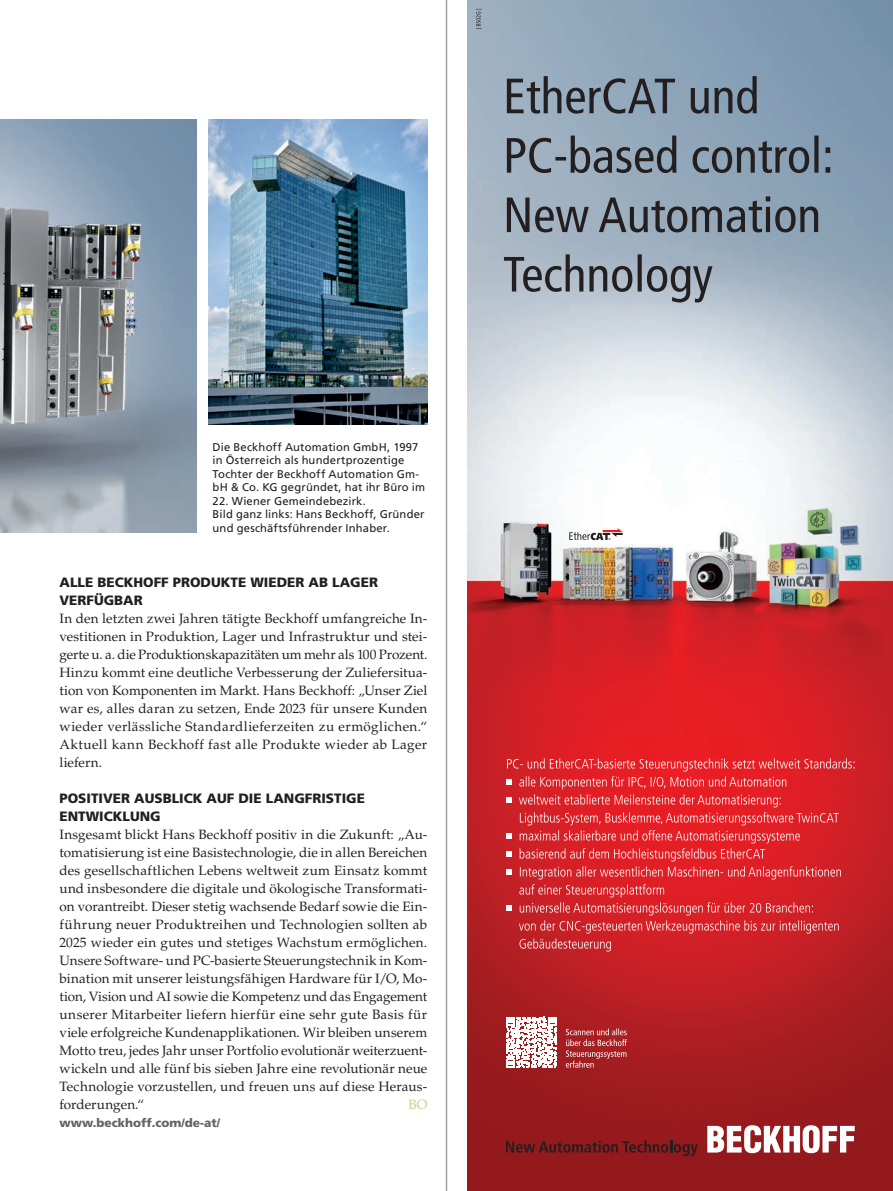
<style>
.page{position:relative;width:893px;height:1191px;background:#fff}
.page>*{position:absolute;margin:0;border:0;box-sizing:border-box;transform-origin:0 0}
.t1{font:13.5px/18px "Palatino LT Std";letter-spacing:.02em;color:#231f20;text-align:justify}
.t2{font:900 13.5px/18px "Frutiger LT Std";color:#231f20}
.t3{font:13.5px "Palatino LT Std";color:#b8d989}
.t4{font:900 12px "Frutiger LT Std";color:#636366}
.t5{font:11.25px/13.5px "Frutiger LT Std";letter-spacing:.015em;color:#231f20}
</style>
<div class="page">
<img style="left:0;top:119px;width:197px;height:413px">
<img style="left:209px;top:119px;width:218px;height:305px">
<hr style="left:446px;top:0;width:1px;height:1191px;background:#9d9fa2">
<img style="left:468px;top:0;width:425px;height:1191px">
<svg style="left:506px;top:1140px;width:192px;height:16px;background:#741a1d"></svg>
<svg style="left:707px;top:1125px;width:148px;height:28px"></svg>
<svg style="left:476px;top:9px;width:6px;height:20px"></svg>
<svg style="left:506px;top:1017px;width:51px;height:50px"></svg>
<svg style="left:566px;top:1028px;width:61px;height:39px;background:#b54245"></svg>
<svg style="left:504px;top:254px;width:208px;height:48px;background:#8e97a1"></svg>
<svg style="left:507px;top:196px;width:311px;height:36px;background:#75818d"></svg>
<svg style="left:507px;top:135px;width:323px;height:38px;background:#758391"></svg>
<svg style="left:507px;top:76px;width:250px;height:38px;background:#72818f"></svg>
<svg style="left:569px;top:528px;width:54px;height:12px"></svg>
<svg style="left:506px;top:758px;width:349px;height:193px;background:#dc353a"></svg>
<p class="t5" style="left:213px;top:440px;width:214px">Die Beckhoff Automation GmbH, 1997 in Österreich als hundertprozentige Tochter der Beckhoff Automation Gm&shy;bH &amp; Co. KG gegründet, hat ihr Büro im</p>
<p class="t5" style="left:213px;top:494px;width:214px">22. Wiener Gemeindebezirk.<br>Bild ganz links: Hans Beckhoff, Gründer und geschäftsführender Inhaber.</p>
<p class="t2" style="left:60px;top:573px;width:320px">ALLE BECKHOFF PRODUKTE WIEDER AB LAGER<br>VERFÜGBAR</p>
<p class="t1" style="left:60px;top:609px;width:369px">In den letzten zwei Jahren tätigte Beckhoff umfangreiche In&shy;vestitionen in Produktion, Lager und Infrastruktur und stei&shy;gerte u. a. die Produktionskapazitäten um mehr als 100 Prozent.<br>Hinzu kommt eine deutliche Verbesserung der Zuliefersitua&shy;tion von Komponenten im Markt. Hans Beckhoff: „Unser Ziel war es, alles daran zu setzen, Ende 2023 für unsere Kunden wieder verlässliche Standardlieferzeiten zu ermöglichen.“ Aktuell kann Beckhoff fast alle Produkte wieder ab Lager liefern.</p>
<p class="t2" style="left:60px;top:789px;width:307px">POSITIVER AUSBLICK AUF DIE LANGFRISTIGE<br>ENTWICKLUNG</p>
<p class="t1" style="left:60px;top:825px;width:369px">Insgesamt blickt Hans Beckhoff positiv in die Zukunft: „Au&shy;tomatisierung ist eine Basistechnologie, die in allen Bereichen des gesellschaftlichen Lebens weltweit zum Einsatz kommt und insbesondere die digitale und ökologische Transformati&shy;on vorantreibt. Dieser stetig wachsende Bedarf sowie die Ein&shy;führung neuer Produktreihen und Technologien sollten ab 2025 wieder ein gutes und stetiges Wachstum ermöglichen.<br>Unsere Software- und PC-basierte Steuerungstechnik in Kom&shy;bination mit unserer leistungsfähigen Hardware für I/O, Mo&shy;tion, Vision und AI sowie die Kompetenz und das Engagement unserer Mitarbeiter liefern hierfür eine sehr gute Basis für viele erfolgreiche Kundenapplikationen. Wir bleiben unserem Motto treu, jedes Jahr unser Portfolio evolutionär weiterzuent&shy;wickeln und alle fünf bis sieben Jahre eine revolutionär neue Technologie vorzustellen, und freuen uns auf diese Heraus&shy;forderungen.“</p>
<p class="t3" style="left:408px;top:1096px;width:20px">BO</p>
<p class="t4" style="left:60px;top:1115px;width:162px">www.beckhoff.com/de-at/</p>
</div>
